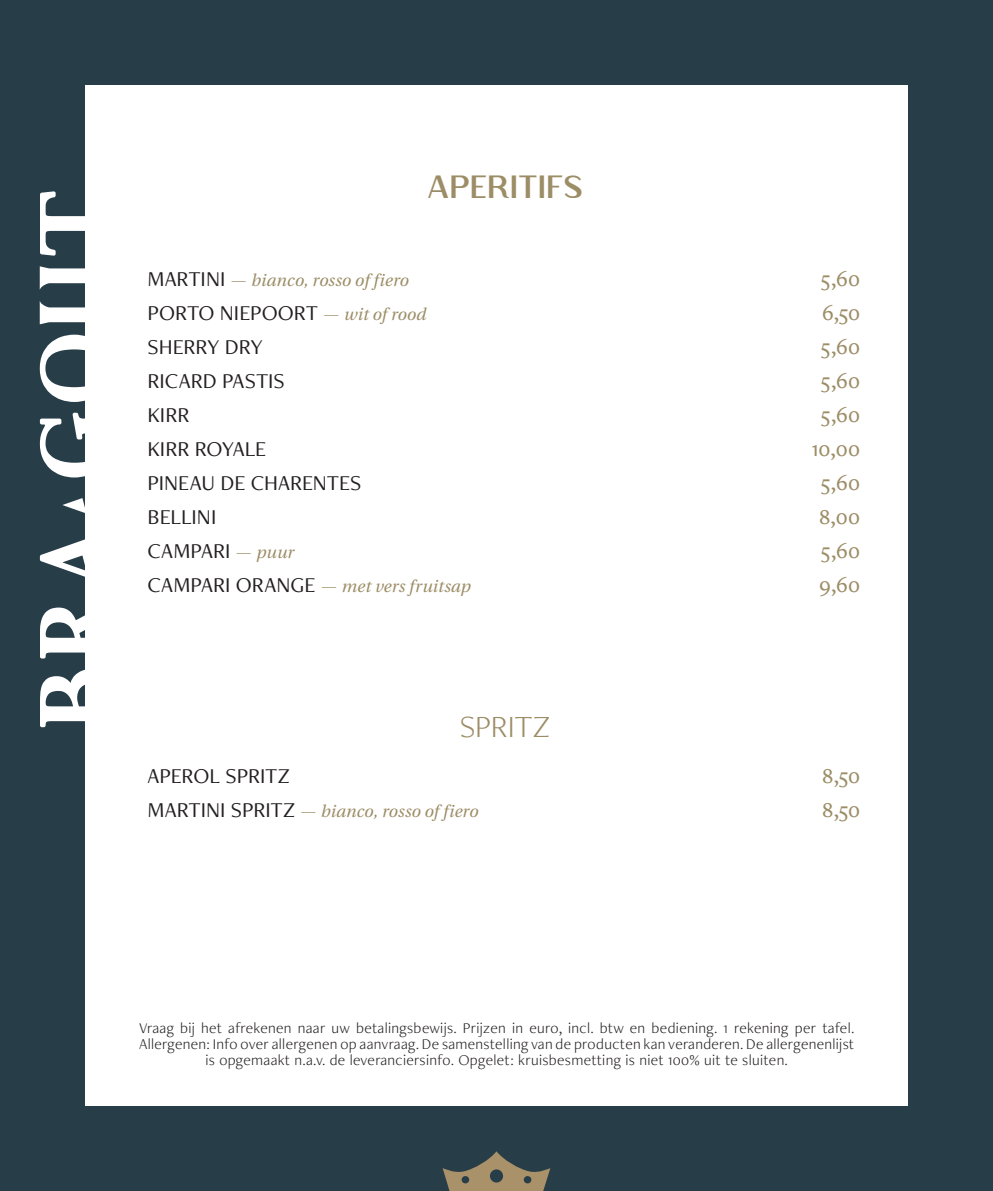
<style>
.page{position:relative;width:993px;height:1191px;background:#fff}
.page>*{position:absolute;margin:0;border:0;box-sizing:border-box;transform-origin:0 0}
.t1{font:32px "Rodano";letter-spacing:.05em;color:#9c8d66}
.t2{font:300 32px "Freight Neo Pro";letter-spacing:-.01em;color:#9c8d66}
.t3{font:22px "Freight Neo Pro";color:#231f20}
.t4{font:500 22px "Freight Neo Pro";letter-spacing:.005em;color:#9c8d66}
.t5{font:italic 17px "Utopia";letter-spacing:.01em;color:#9c8d66}
.t6{font:300 15.6px/16px "Freight Neo Pro";letter-spacing:.02em;color:#231f20;text-align:center}
.s1{font-family:"Freight Neo Pro";font-style:normal;font-size:22px;color:#231f20}
.s2{font-family:"Freight Neo Pro";font-weight:300;font-style:normal}
.s3{font-weight:300;font-size:17px;color:#9c8d66}
.s4{font-family:"Utopia";font-style:italic;font-size:17px;color:#9c8d66}
</style>
<div class="page">
<div style="left:0;top:0;width:992px;height:1191px;background:#273d47"></div>
<div style="left:85px;top:85px;width:822px;height:1021px;background:#fff"></div>
<svg style="left:40px;top:669px;width:45px;height:58px"></svg>
<svg style="left:40px;top:607px;width:45px;height:51px"></svg>
<svg style="left:40px;top:539px;width:45px;height:38px"></svg>
<svg style="left:62px;top:498px;width:23px;height:15px"></svg>
<svg style="left:40px;top:413px;width:45px;height:64px"></svg>
<svg style="left:40px;top:335px;width:45px;height:67px"></svg>
<svg style="left:40px;top:191px;width:45px;height:65px"></svg>
<svg style="left:40px;top:266px;width:45px;height:58px"></svg>
<svg style="left:442px;top:1151px;width:108px;height:40px"></svg>
<h1 class="t1" style="left:427px;top:168px;width:156px">APERITIFS</h1>
<p class="t5" style="left:147px;top:271px;width:262px"><span class="s1">MARTINI</span> <span class="s2">—</span> bianco, rosso of fiero</p>
<h2 class="t4" style="left:820px;top:264px;width:41px">5,60</h2>
<h2 class="t3" style="left:147px;top:298px;width:280px">PORTO NIEPOORT <span class="s3">—</span> <span class="s4">wit of rood</span></h2>
<h2 class="t4" style="left:821px;top:298px;width:40px">6,50</h2>
<h2 class="t3" style="left:147px;top:332px;width:117px">SHERRY DRY</h2>
<h2 class="t4" style="left:820px;top:332px;width:41px">5,60</h2>
<h2 class="t3" style="left:147px;top:366px;width:139px">RICARD PASTIS</h2>
<h2 class="t4" style="left:820px;top:366px;width:41px">5,60</h2>
<h2 class="t3" style="left:147px;top:400px;width:43px">KIRR</h2>
<h2 class="t4" style="left:820px;top:400px;width:41px">5,60</h2>
<h2 class="t3" style="left:147px;top:434px;width:120px">KIRR ROYALE</h2>
<h2 class="t4" style="left:811px;top:434px;width:50px">10,00</h2>
<h2 class="t3" style="left:147px;top:468px;width:215px">PINEAU DE CHARENTES</h2>
<h2 class="t4" style="left:820px;top:468px;width:41px">5,60</h2>
<h2 class="t3" style="left:147px;top:502px;width:70px">BELLINI</h2>
<h2 class="t4" style="left:818px;top:502px;width:43px">8,00</h2>
<h2 class="t3" style="left:147px;top:536px;width:148px">CAMPARI <span class="s3">—</span> <span class="s4">puur</span></h2>
<h2 class="t4" style="left:820px;top:536px;width:41px">5,60</h2>
<p class="t5" style="left:147px;top:577px;width:324px"><span class="s1">CAMPARI ORANGE</span> <span class="s2">—</span> met vers fruitsap</p>
<h2 class="t4" style="left:818px;top:570px;width:43px">9,60</h2>
<h1 class="t2" style="left:459px;top:704px;width:92px">SPRITZ</h1>
<h2 class="t3" style="left:147px;top:760px;width:144px">APEROL SPRITZ</h2>
<h2 class="t4" style="left:822px;top:760px;width:39px">8,50</h2>
<p class="t5" style="left:147px;top:801px;width:332px"><span class="s1">MARTINI SPRITZ</span> <span class="s2">—</span> bianco, rosso of fiero</p>
<h2 class="t4" style="left:822px;top:794px;width:39px">8,50</h2>
<p class="t6" style="left:139px;top:1019px;width:716px">Vraag bij het afrekenen naar uw betalingsbewijs. Prijzen in euro, incl. btw en bediening. 1 rekening per tafel.<br>Allergenen: Info over allergenen op aanvraag. De samenstelling van de producten kan veranderen. De allergenenlijst is opgemaakt n.a.v. de leveranciersinfo. Opgelet: kruisbesmetting is niet 100% uit te sluiten.</p>
</div>
